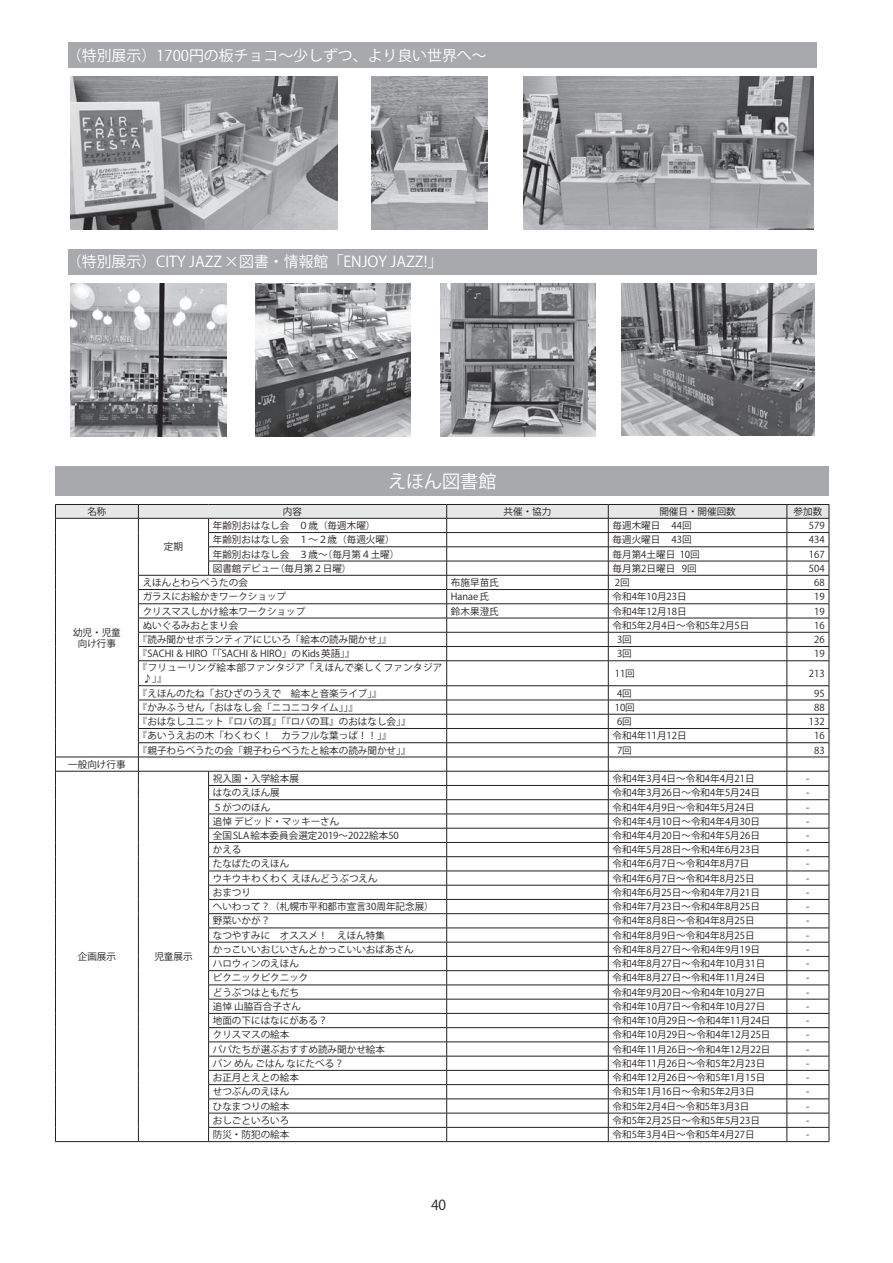
<style>
.page{position:relative;width:893px;height:1263px;background:#fff}
.page>*{position:absolute;margin:0;border:0;box-sizing:border-box;transform-origin:0 0}
.t1{font:18px "Koz Go Pro";color:#fff}
.t2{font:14.85px "Koz Go Pro";color:#fff}
.t3{font:13.8px "Koz Go Pro";color:#231f20}
.t4{font:9.6px/11.1px "Koz Go Pro";color:#231f20;text-align:center}
.t5{font:9.6px/11.1px "Koz Go Pro";letter-spacing:.03em;color:#231f20}
</style>
<div class="page">
<img style="left:372px;top:77px;width:116px;height:153px">
<img style="left:622px;top:283px;width:192px;height:153px">
<img style="left:440px;top:284px;width:156px;height:152px">
<img style="left:256px;top:284px;width:155px;height:152px">
<img style="left:70px;top:283px;width:156px;height:153px">
<img style="left:524px;top:77px;width:289px;height:152px">
<img style="left:70px;top:77px;width:267px;height:152px">
<div style="left:68px;top:43px;width:748px;height:25px;background:#a8a9ad"></div>
<div style="left:68px;top:249px;width:748px;height:25px;background:#a8a9ad"></div>
<svg style="left:55px;top:504px;width:775px;height:637px"></svg>
<hr style="left:55px;top:1141px;width:83px;height:1px;background:#231f20">
<hr style="left:138px;top:1141px;width:71px;height:1px;background:#231f20">
<hr style="left:209px;top:1141px;width:238px;height:1px;background:#231f20">
<hr style="left:447px;top:1141px;width:161px;height:1px;background:#231f20">
<hr style="left:608px;top:1141px;width:179px;height:1px;background:#231f20">
<hr style="left:787px;top:1141px;width:42px;height:1px;background:#231f20">
<div style="left:55px;top:466px;width:774px;height:30px;background:#a8a9ad"></div>
<h2 class="t2" style="left:67px;top:46px;width:421px">（特別展示）1700円の板チョコ～少しずつ、より良い世界へ～</h2>
<h2 class="t2" style="left:67px;top:252px;width:377px">（特別展示）CITY JAZZ ×図書・情報館「ENJOY JAZZ!」</h2>
<h1 class="t1" style="left:388px;top:469px;width:110px">えほん図書館</h1>
<p class="t4" style="left:87px;top:506px;width:21px">名称</p>
<p class="t4" style="left:283px;top:506px;width:21px">内容</p>
<p class="t4" style="left:504px;top:506px;width:49px">共催・協力</p>
<p class="t4" style="left:659px;top:506px;width:78px">開催日・開催回数</p>
<p class="t4" style="left:794px;top:506px;width:30px">参加数</p>
<p class="t4" style="left:73px;top:627px;width:49px">幼児・児童向け行事</p>
<p class="t4" style="left:68px;top:759px;width:59px">一般向け行事</p>
<p class="t4" style="left:213px;top:520px;width:164px">年齢別おはなし会　０歳（毎週木曜）</p>
<p class="t4" style="left:613px;top:520px;width:81px">毎週木曜日 44回</p>
<p class="t4" style="left:809px;top:520px;width:17px">579</p>
<p class="t4" style="left:213px;top:534px;width:183px">年齢別おはなし会　１～２歳（毎週火曜）</p>
<p class="t4" style="left:613px;top:534px;width:81px">毎週火曜日 43回</p>
<p class="t4" style="left:809px;top:534px;width:17px">434</p>
<p class="t4" style="left:213px;top:549px;width:188px">年齢別おはなし会　３歳～（毎月第４土曜）</p>
<p class="t4" style="left:613px;top:549px;width:89px">毎月第4土曜日 10回</p>
<p class="t4" style="left:809px;top:549px;width:17px">167</p>
<p class="t4" style="left:213px;top:563px;width:140px">図書館デビュー（毎月第２日曜）</p>
<p class="t4" style="left:613px;top:563px;width:86px">毎月第2日曜日 9回</p>
<p class="t4" style="left:809px;top:563px;width:17px">504</p>
<p class="t4" style="left:143px;top:577px;width:107px">えほんとわらべうたの会</p>
<p class="t4" style="left:451px;top:577px;width:49px">布施早苗氏</p>
<p class="t4" style="left:615px;top:577px;width:16px">2回</p>
<p class="t4" style="left:814px;top:577px;width:12px">68</p>
<p class="t4" style="left:143px;top:591px;width:145px">ガラスにお絵かきワークショップ</p>
<p class="t4" style="left:451px;top:591px;width:40px">Hanae 氏</p>
<p class="t4" style="left:613px;top:591px;width:76px">令和4年10月23日</p>
<p class="t4" style="left:814px;top:591px;width:12px">19</p>
<p class="t4" style="left:143px;top:606px;width:164px">クリスマスしかけ絵本ワークショップ</p>
<p class="t4" style="left:451px;top:606px;width:49px">鈴木果澄氏</p>
<p class="t4" style="left:613px;top:606px;width:76px">令和4年12月18日</p>
<p class="t4" style="left:814px;top:606px;width:12px">19</p>
<p class="t4" style="left:143px;top:620px;width:97px">ぬいぐるみおとまり会</p>
<p class="t4" style="left:613px;top:620px;width:138px">令和5年2月4日～令和5年2月5日</p>
<p class="t4" style="left:814px;top:620px;width:12px">16</p>
<p class="t4" style="left:138px;top:634px;width:255px">『読み聞かせボランティアにじいろ「絵本の読み聞かせ」』</p>
<p class="t4" style="left:617px;top:634px;width:16px">3回</p>
<p class="t4" style="left:814px;top:634px;width:12px">26</p>
<p class="t4" style="left:138px;top:648px;width:218px">『SACHI ＆ HIRO「「SACHI ＆ HIRO」の Kids 英語」』</p>
<p class="t4" style="left:617px;top:648px;width:16px">3回</p>
<p class="t4" style="left:814px;top:648px;width:12px">19</p>
<p class="t5" style="left:143px;top:662px;width:301px;text-indent:-5px">『フリューリング絵本部ファンタジア「えほんで楽しくファンタジア♪ 」』</p>
<p class="t4" style="left:615px;top:668px;width:22px">11回</p>
<p class="t4" style="left:809px;top:668px;width:17px">213</p>
<p class="t4" style="left:138px;top:688px;width:245px">『えほんのたね「おひざのうえで　絵本と音楽ライブ」』</p>
<p class="t4" style="left:617px;top:688px;width:16px">4回</p>
<p class="t4" style="left:814px;top:688px;width:12px">95</p>
<p class="t4" style="left:138px;top:702px;width:222px">『かみふうせん「おはなし会「ニコニコタイム」」』</p>
<p class="t4" style="left:615px;top:702px;width:22px">10回</p>
<p class="t4" style="left:814px;top:702px;width:12px">88</p>
<p class="t4" style="left:138px;top:716px;width:274px">『おはなしユニット『ロバの耳』「『ロバの耳』のおはなし会」』</p>
<p class="t4" style="left:617px;top:716px;width:16px">6回</p>
<p class="t4" style="left:809px;top:716px;width:17px">132</p>
<p class="t4" style="left:138px;top:730px;width:255px">『あいうえおの木「わくわく！　カラフルな葉っぱ！！」』</p>
<p class="t4" style="left:613px;top:730px;width:76px">令和4年11月12日</p>
<p class="t4" style="left:814px;top:730px;width:12px">16</p>
<p class="t4" style="left:138px;top:745px;width:274px">『親子わらべうたの会「親子わらべうたと絵本の読み聞かせ」』</p>
<p class="t4" style="left:617px;top:745px;width:16px">7回</p>
<p class="t4" style="left:814px;top:745px;width:12px">83</p>
<p class="t4" style="left:164px;top:542px;width:21px">定期</p>
<p class="t4" style="left:78px;top:951px;width:40px">企画展示</p>
<p class="t4" style="left:154px;top:951px;width:40px">児童展示</p>
<p class="t4" style="left:213px;top:773px;width:88px">祝入園・入学絵本展</p>
<p class="t4" style="left:613px;top:773px;width:144px">令和4年3月4日～令和4年4月21日</p>
<p class="t4" style="left:806px;top:773px;width:5px">-</p>
<p class="t4" style="left:213px;top:787px;width:68px">はなのえほん展</p>
<p class="t4" style="left:613px;top:787px;width:149px">令和4年3月26日～令和4年5月24日</p>
<p class="t4" style="left:806px;top:787px;width:5px">-</p>
<p class="t4" style="left:213px;top:802px;width:59px">５がつのほん</p>
<p class="t4" style="left:613px;top:802px;width:144px">令和4年4月9日～令和4年5月24日</p>
<p class="t4" style="left:806px;top:802px;width:5px">-</p>
<p class="t4" style="left:213px;top:816px;width:128px">追悼デビッド・マッキーさん</p>
<p class="t4" style="left:613px;top:816px;width:149px">令和4年4月10日～令和4年4月30日</p>
<p class="t4" style="left:806px;top:816px;width:5px">-</p>
<p class="t4" style="left:213px;top:830px;width:188px">全国 SLA 絵本委員会選定2019～2022絵本50</p>
<p class="t4" style="left:613px;top:830px;width:149px">令和4年4月20日～令和4年5月26日</p>
<p class="t4" style="left:806px;top:830px;width:5px">-</p>
<p class="t4" style="left:213px;top:844px;width:30px">かえる</p>
<p class="t4" style="left:613px;top:844px;width:149px">令和4年5月28日～令和4年6月23日</p>
<p class="t4" style="left:806px;top:844px;width:5px">-</p>
<p class="t4" style="left:213px;top:859px;width:78px">たなばたのえほん</p>
<p class="t4" style="left:613px;top:859px;width:138px">令和4年6月7日～令和4年8月7日</p>
<p class="t4" style="left:806px;top:859px;width:5px">-</p>
<p class="t4" style="left:213px;top:873px;width:166px">ウキウキわくわくえほんどうぶつえん</p>
<p class="t4" style="left:613px;top:873px;width:144px">令和4年6月7日～令和4年8月25日</p>
<p class="t4" style="left:806px;top:873px;width:5px">-</p>
<p class="t4" style="left:213px;top:887px;width:40px">おまつり</p>
<p class="t4" style="left:613px;top:887px;width:149px">令和4年6月25日～令和4年7月21日</p>
<p class="t4" style="left:806px;top:887px;width:5px">-</p>
<p class="t4" style="left:213px;top:901px;width:223px">へいわって？（札幌市平和都市宣言30周年記念展）</p>
<p class="t4" style="left:613px;top:901px;width:149px">令和4年7月23日～令和4年8月25日</p>
<p class="t4" style="left:806px;top:901px;width:5px">-</p>
<p class="t4" style="left:213px;top:916px;width:59px">野菜いかが？</p>
<p class="t4" style="left:613px;top:916px;width:144px">令和4年8月8日～令和4年8月25日</p>
<p class="t4" style="left:806px;top:916px;width:5px">-</p>
<p class="t4" style="left:213px;top:930px;width:174px">なつやすみに　オススメ！　えほん特集</p>
<p class="t4" style="left:613px;top:930px;width:144px">令和4年8月9日～令和4年8月25日</p>
<p class="t4" style="left:806px;top:930px;width:5px">-</p>
<p class="t4" style="left:213px;top:944px;width:202px">かっこいいおじいさんとかっこいいおばあさん</p>
<p class="t4" style="left:613px;top:944px;width:149px">令和4年8月27日～令和4年9月19日</p>
<p class="t4" style="left:806px;top:944px;width:5px">-</p>
<p class="t4" style="left:213px;top:958px;width:88px">ハロウィンのえほん</p>
<p class="t4" style="left:613px;top:958px;width:154px">令和4年8月27日～令和4年10月31日</p>
<p class="t4" style="left:806px;top:958px;width:5px">-</p>
<p class="t4" style="left:213px;top:973px;width:97px">ピクニックピクニック</p>
<p class="t4" style="left:613px;top:973px;width:154px">令和4年8月27日～令和4年11月24日</p>
<p class="t4" style="left:806px;top:973px;width:5px">-</p>
<p class="t4" style="left:213px;top:987px;width:88px">どうぶつはともだち</p>
<p class="t4" style="left:613px;top:987px;width:154px">令和4年9月20日～令和4年10月27日</p>
<p class="t4" style="left:806px;top:987px;width:5px">-</p>
<p class="t4" style="left:213px;top:1001px;width:90px">追悼山脇百合子さん</p>
<p class="t4" style="left:613px;top:1001px;width:154px">令和4年10月7日～令和4年10月27日</p>
<p class="t4" style="left:806px;top:1001px;width:5px">-</p>
<p class="t4" style="left:213px;top:1015px;width:116px">地面の下にはなにがある？</p>
<p class="t4" style="left:613px;top:1015px;width:159px">令和4年10月29日～令和4年11月24日</p>
<p class="t4" style="left:806px;top:1015px;width:5px">-</p>
<p class="t4" style="left:213px;top:1030px;width:78px">クリスマスの絵本</p>
<p class="t4" style="left:613px;top:1030px;width:159px">令和4年10月29日～令和4年12月25日</p>
<p class="t4" style="left:806px;top:1030px;width:5px">-</p>
<p class="t4" style="left:213px;top:1044px;width:174px">パパたちが選ぶおすすめ読み聞かせ絵本</p>
<p class="t4" style="left:613px;top:1044px;width:159px">令和4年11月26日～令和4年12月22日</p>
<p class="t4" style="left:806px;top:1044px;width:5px">-</p>
<p class="t4" style="left:213px;top:1058px;width:133px">パンめんごはんなにたべる？</p>
<p class="t4" style="left:613px;top:1058px;width:154px">令和4年11月26日～令和5年2月23日</p>
<p class="t4" style="left:806px;top:1058px;width:5px">-</p>
<p class="t4" style="left:213px;top:1072px;width:88px">お正月とえとの絵本</p>
<p class="t4" style="left:613px;top:1072px;width:154px">令和4年12月26日～令和5年1月15日</p>
<p class="t4" style="left:806px;top:1072px;width:5px">-</p>
<p class="t4" style="left:213px;top:1086px;width:78px">せつぶんのえほん</p>
<p class="t4" style="left:613px;top:1086px;width:144px">令和5年1月16日～令和5年2月3日</p>
<p class="t4" style="left:806px;top:1086px;width:5px">-</p>
<p class="t4" style="left:213px;top:1101px;width:78px">ひなまつりの絵本</p>
<p class="t4" style="left:613px;top:1101px;width:138px">令和5年2月4日～令和5年3月3日</p>
<p class="t4" style="left:806px;top:1101px;width:5px">-</p>
<p class="t4" style="left:213px;top:1115px;width:78px">おしごといろいろ</p>
<p class="t4" style="left:613px;top:1115px;width:149px">令和5年2月25日～令和5年5月23日</p>
<p class="t4" style="left:806px;top:1115px;width:5px">-</p>
<p class="t4" style="left:213px;top:1129px;width:78px">防災・防犯の絵本</p>
<p class="t4" style="left:613px;top:1129px;width:144px">令和5年3月4日～令和5年4月27日</p>
<p class="t4" style="left:806px;top:1129px;width:5px">-</p>
<h3 class="t3" style="left:431px;top:1196px;width:17px">40</h3>
</div>
